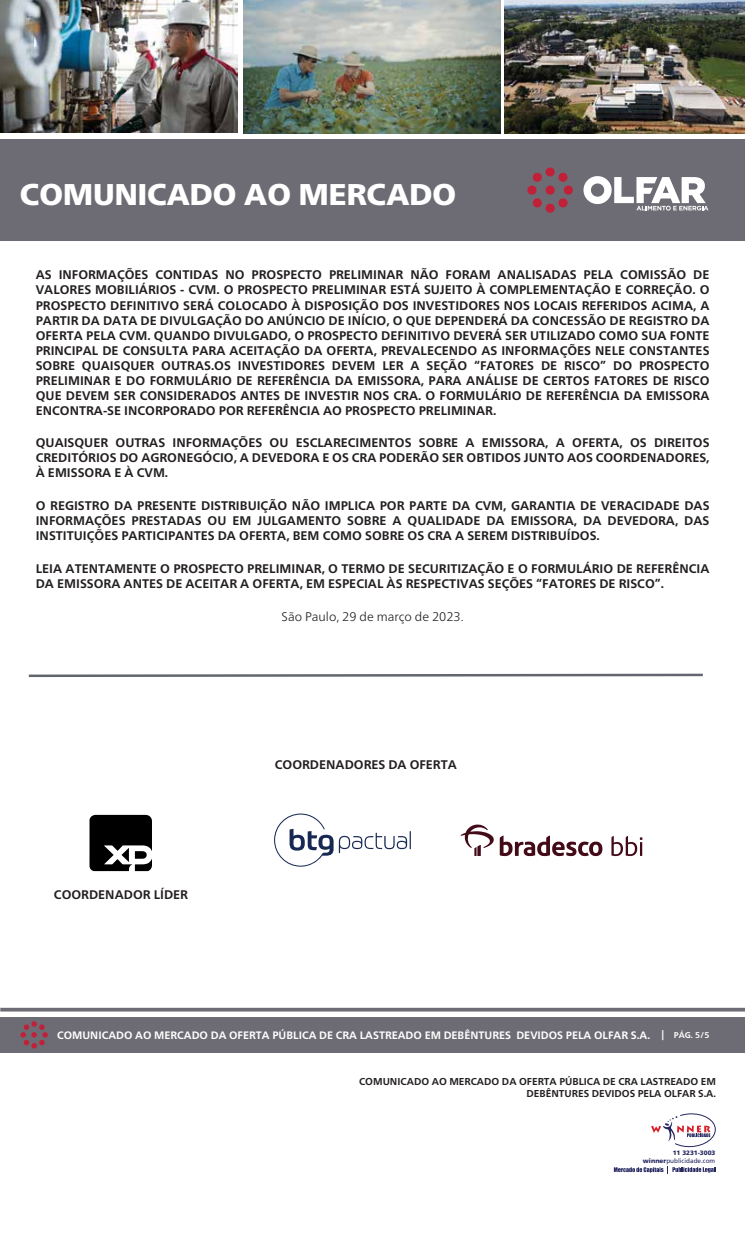
<style>
.page{position:relative;width:745px;height:1241px;background:#fff}
.page>*{position:absolute;margin:0;border:0;box-sizing:border-box;transform-origin:0 0}
.t1{font:900 30px "Frutiger Neue LT";color:#fff}
.t2{font:700 12.5px/15px "Frutiger Neue LT";color:#231f20;text-align:justify}
.t3{font:300 12.5px "Frutiger Neue LT";color:#231f20}
.t4{font:700 10.75px "Frutiger Neue LT";color:#fff}
.t5{font:700 10px/12.5px "Frutiger Neue LT";color:#231f20;text-align:right}
.t6{font:6.38px "Frutiger LT 55 Rm";color:#24265f}
.t7{font:6.25px "Frutiger LT 75 Blk";color:#24265f}
.s1{font-size:10px}
.s2{font-size:8.38px}
.s3{font-family:"Frutiger LT 75 Blk"}
</style>
<div class="page">
<div style="left:0;top:139px;width:744px;height:102px;background:#6d6c74"></div>
<svg style="left:583px;top:176px;width:125px;height:34px"></svg>
<svg style="left:527px;top:167px;width:45px;height:46px"></svg>
<div style="left:0;top:1016px;width:744px;height:36px;background:#6d6c74"></div>
<svg style="left:20px;top:1021px;width:28px;height:27px"></svg>
<svg style="left:0;top:1007px;width:744px;height:4px;background:#8a8990"></svg>
<img style="left:504px;top:0;width:240px;height:133px">
<img style="left:244px;top:0;width:256px;height:133px">
<img style="left:0;top:0;width:238px;height:133px">
<svg style="left:613px;top:1166px;width:101px;height:7px"></svg>
<svg style="left:651px;top:1113px;width:64px;height:33px"></svg>
<svg style="left:28px;top:673px;width:675px;height:5px"></svg>
<svg style="left:89px;top:814px;width:63px;height:57px"></svg>
<svg style="left:274px;top:813px;width:136px;height:53px"></svg>
<svg style="left:499px;top:835px;width:103px;height:21px"></svg>
<svg style="left:460px;top:824px;width:33px;height:31px"></svg>
<svg style="left:611px;top:836px;width:31px;height:20px"></svg>
<h1 class="t1" style="left:20px;top:177px;width:437px">COMUNICADO AO MERCADO</h1>
<p class="t2" style="left:36px;top:267px;width:674px">AS INFORMAÇÕES CONTIDAS NO PROSPECTO PRELIMINAR NÃO FORAM ANALISADAS PELA COMISSÃO DE VALORES MOBILIÁRIOS - CVM. O PROSPECTO PRELIMINAR ESTÁ SUJEITO À COMPLEMENTAÇÃO E CORREÇÃO. O PROSPECTO DEFINITIVO SERÁ COLOCADO À DISPOSIÇÃO DOS INVESTIDORES NOS LOCAIS REFERIDOS ACIMA, A PARTIR DA DATA DE DIVULGAÇÃO DO ANÚNCIO DE INÍCIO, O QUE DEPENDERÁ DA CONCESSÃO DE REGISTRO DA OFERTA PELA CVM. QUANDO DIVULGADO, O PROSPECTO DEFINITIVO DEVERÁ SER UTILIZADO COMO SUA FONTE PRINCIPAL DE CONSULTA PARA ACEITAÇÃO DA OFERTA, PREVALECENDO AS INFORMAÇÕES NELE CONSTANTES SOBRE QUAISQUER OUTRAS.OS INVESTIDORES DEVEM LER A SEÇÃO “FATORES DE RISCO” DO PROSPECTO PRELIMINAR E DO FORMULÁRIO DE REFERÊNCIA DA EMISSORA, PARA ANÁLISE DE CERTOS FATORES DE RISCO QUE DEVEM SER CONSIDERADOS ANTES DE INVESTIR NOS CRA. O FORMULÁRIO DE REFERÊNCIA DA EMISSORA ENCONTRA-SE INCORPORADO POR REFERÊNCIA AO PROSPECTO PRELIMINAR.</p>
<p class="t2" style="left:36px;top:435px;width:674px">QUAISQUER OUTRAS INFORMAÇÕES OU ESCLARECIMENTOS SOBRE A EMISSORA, A OFERTA, OS DIREITOS CREDITÓRIOS DO AGRONEGÓCIO, A DEVEDORA E OS CRA PODERÃO SER OBTIDOS JUNTO AOS COORDENADORES, À EMISSORA E À CVM.</p>
<p class="t2" style="left:36px;top:498px;width:674px">O REGISTRO DA PRESENTE DISTRIBUIÇÃO NÃO IMPLICA POR PARTE DA CVM, GARANTIA DE VERACIDADE DAS INFORMAÇÕES PRESTADAS OU EM JULGAMENTO SOBRE A QUALIDADE DA EMISSORA, DA DEVEDORA, DAS INSTITUIÇÕES PARTICIPANTES DA OFERTA, BEM COMO SOBRE OS CRA A SEREM DISTRIBUÍDOS.</p>
<p class="t2" style="left:36px;top:561px;width:674px">LEIA ATENTAMENTE O PROSPECTO PRELIMINAR, O TERMO DE SECURITIZAÇÃO E O FORMULÁRIO DE REFERÊNCIA<br>DA EMISSORA ANTES DE ACEITAR A OFERTA, EM ESPECIAL ÀS RESPECTIVAS SEÇÕES “FATORES DE RISCO”.</p>
<p class="t3" style="left:281px;top:608px;width:183px">São Paulo, 29 de março de 2023.</p>
<p class="t2" style="left:54px;top:886px;width:135px">COORDENADOR LÍDER</p>
<p class="t2" style="left:274px;top:756px;width:183px">COORDENADORES DA OFERTA</p>
<p class="t4" style="left:57px;top:1028px;width:653px">COMUNICADO AO MERCADO DA OFERTA PÚBLICA DE CRA LASTREADO EM DEBÊNTURES DEVIDOS PELA OLFAR S.A. <span class="s1">|</span> <span class="s2">PÁG. 5/5</span></p>
<p class="t5" style="left:359px;top:1074px;width:358px">COMUNICADO AO MERCADO DA OFERTA PÚBLICA DE CRA LASTREADO EM<br>DEBÊNTURES DEVIDOS PELA OLFAR S.A.</p>
<p class="t7" style="left:672px;top:1148px;width:44px">11 3231-3003</p>
<p class="t6" style="left:642px;top:1156px;width:74px"><span class="s3">winner</span>publicidade.com</p>
</div>
